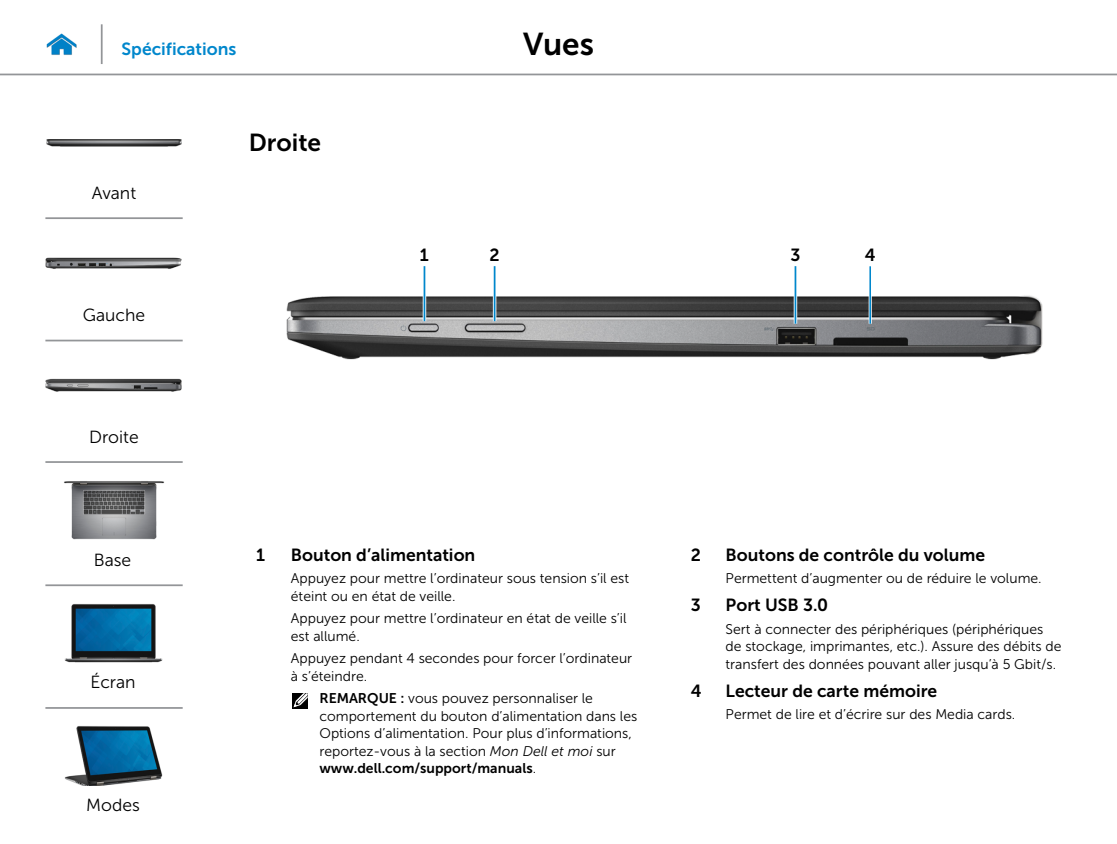
<style>
.page{position:relative;width:1117px;height:844px;background:#fff}
.page>*{position:absolute;margin:0;border:0;box-sizing:border-box;transform-origin:0 0}
.t1{font:31.5px "Museo Sans For Dell 700";color:#000}
.Head2{font:24.5px "Museo Sans For Dell 700";color:#000}
.Callout_Head{font:17.5px "Museo Sans For Dell 700";color:#000}
.t2{font:17.5px "Museo Sans For Dell 300";color:#000}
.t3{font:17.5px "Museo Sans For Dell 700";color:#0087cc}
.Callout-L{font:17.5px "Museo Sans For Dell 700";color:#000}
.Callout_description{font:14px/17.5px "Museo Sans For Dell 300";color:#000}
.Note{font:14px/17.5px "Museo Sans For Dell 300";color:#000}
.s1{font-family:"Museo Sans For Dell 700"}
.s2{font-style:italic}
</style>
<div class="page">
<hr style="left:0;top:74px;width:1116px;height:1px;background:#939598">
<img style="left:46px;top:33px;width:31px;height:22px">
<img style="left:286px;top:295px;width:757px;height:65px">
<svg style="left:422px;top:266px;width:4px;height:55px"></svg>
<hr style="left:423px;top:266px;width:2px;height:55px;background:#0087cc">
<svg style="left:492px;top:266px;width:4px;height:55px"></svg>
<hr style="left:493px;top:266px;width:2px;height:55px;background:#0087cc">
<svg style="left:793px;top:266px;width:4px;height:57px"></svg>
<hr style="left:794px;top:266px;width:2px;height:57px;background:#0087cc">
<hr style="left:868px;top:266px;width:3px;height:57px;background:#fff">
<hr style="left:869px;top:266px;width:1px;height:57px;background:#0087cc">
<div style="left:291px;top:693px;width:16px;height:16px;background:#000"></div>
<svg style="left:293px;top:693px;width:15px;height:14px"></svg>
<hr style="left:101px;top:24px;width:2px;height:40px;background:#939598">
<img style="left:46px;top:139px;width:136px;height:8px">
<img style="left:45px;top:257px;width:137px;height:12px">
<img style="left:45px;top:378px;width:137px;height:14px">
<img style="left:64px;top:481px;width:100px;height:58px">
<img style="left:65px;top:604px;width:98px;height:58px">
<img style="left:65px;top:726px;width:98px;height:59px">
<hr style="left:45px;top:217px;width:138px;height:2px;background:#939598">
<hr style="left:45px;top:339px;width:138px;height:2px;background:#939598">
<hr style="left:45px;top:461px;width:138px;height:2px;background:#939598">
<hr style="left:45px;top:584px;width:138px;height:2px;background:#939598">
<hr style="left:45px;top:706px;width:138px;height:2px;background:#939598">
<p class="t3" style="left:122px;top:39px;width:116px">Spécifications</p>
<h1 class="t1" style="left:523px;top:26px;width:72px">Vues</h1>
<p class="t2" style="left:92px;top:183px;width:46px">Avant</p>
<p class="t2" style="left:83px;top:305px;width:64px">Gauche</p>
<p class="t2" style="left:89px;top:428px;width:51px">Droite</p>
<p class="t2" style="left:94px;top:550px;width:39px">Base</p>
<p class="t2" style="left:90px;top:672px;width:47px">Écran</p>
<p class="t2" style="left:86px;top:795px;width:55px">Modes</p>
<p class="Head2" style="left:249px;top:128px;width:74px">Droite</p>
<p class="Callout-L" style="left:420px;top:245px;width:10px">1</p>
<p class="Callout-L" style="left:489px;top:245px;width:12px">2</p>
<p class="Callout-L" style="left:790px;top:245px;width:12px">3</p>
<p class="Callout-L" style="left:864px;top:245px;width:12px">4</p>
<p class="Callout_Head" style="left:256px;top:544px;width:10px">1</p>
<p class="Callout_Head" style="left:291px;top:544px;width:186px">Bouton d’alimentation</p>
<p class="Callout_description" style="left:291px;top:569px;width:340px">Appuyez pour mettre l’ordinateur sous tension s’il est éteint ou en état de veille.</p>
<p class="Callout_description" style="left:291px;top:609px;width:337px">Appuyez pour mettre l’ordinateur en état de veille s’il est allumé.</p>
<p class="Callout_description" style="left:291px;top:649px;width:343px">Appuyez pendant 4 secondes pour forcer l’ordinateur à s’éteindre.</p>
<p class="Note" style="left:319px;top:689px;width:319px"><span class="s1">REMARQUE :</span> vous pouvez personnaliser le comportement du bouton d’alimentation dans les Options d’alimentation. Pour plus d’informations, reportez-vous à la section <span class="s2">Mon Dell et moi</span> sur <span class="s1">www.dell.com/support/manuals</span>.</p>
<p class="Callout_Head" style="left:690px;top:544px;width:12px">2</p>
<p class="Callout_Head" style="left:725px;top:544px;width:261px">Boutons de contrôle du volume</p>
<p class="Callout_description" style="left:725px;top:569px;width:317px">Permettent d’augmenter ou de réduire le volume.</p>
<p class="Callout_Head" style="left:690px;top:595px;width:12px">3</p>
<p class="Callout_Head" style="left:725px;top:595px;width:104px">Port USB 3.0</p>
<p class="Callout_description" style="left:725px;top:620px;width:337px">Sert à connecter des périphériques (périphériques de stockage, imprimantes, etc.). Assure des débits de transfert des données pouvant aller jusqu’à 5 Gbit/s.</p>
<p class="Callout_Head" style="left:690px;top:680px;width:12px">4</p>
<p class="Callout_Head" style="left:725px;top:680px;width:213px">Lecteur de carte mémoire</p>
<p class="Callout_description" style="left:725px;top:705px;width:291px">Permet de lire et d’écrire sur des Media cards.</p>
</div>
